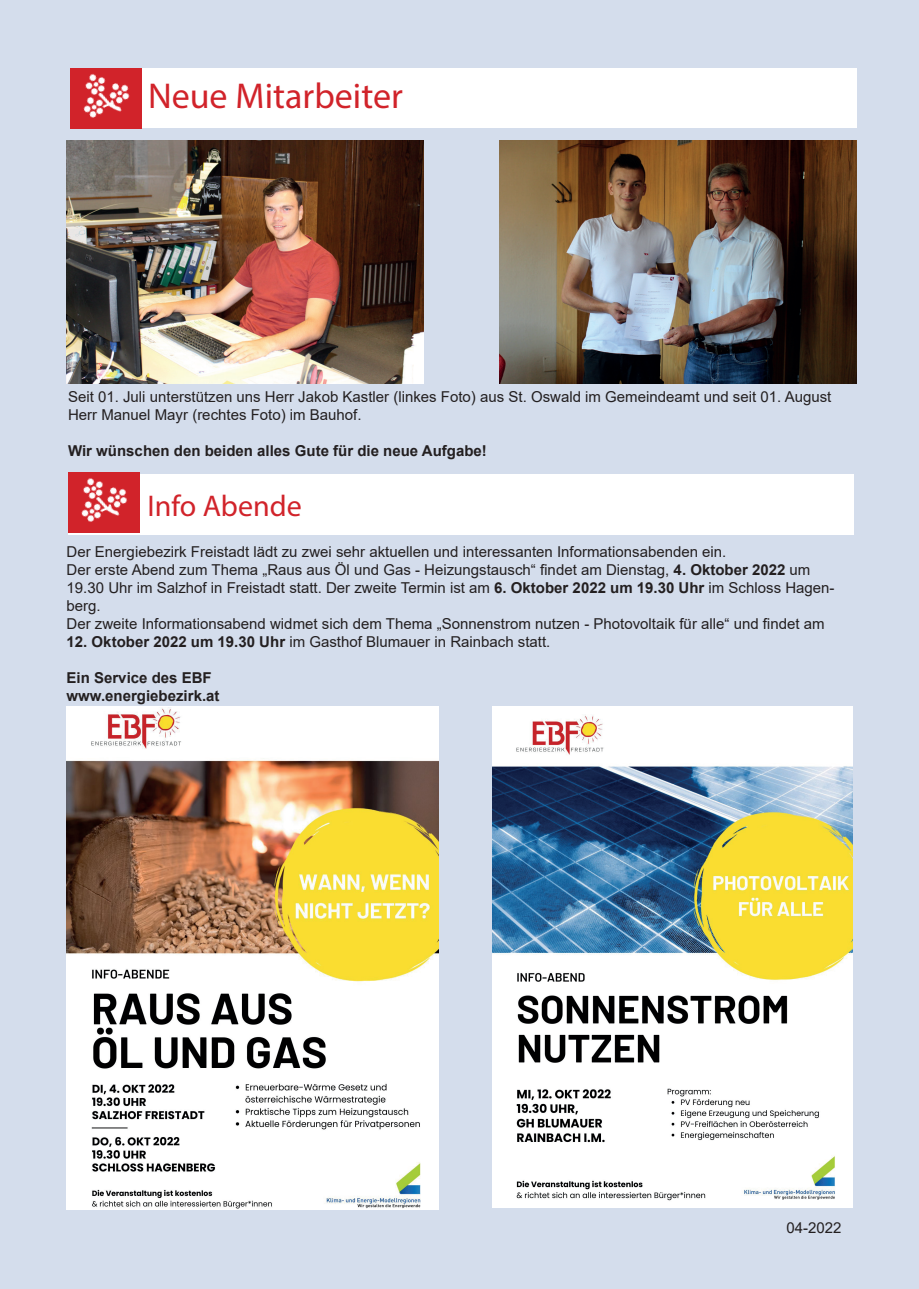
<style>
.page{position:relative;width:919px;height:1289px;background:#fff}
.page>*{position:absolute;margin:0;border:0;box-sizing:border-box;transform-origin:0 0}
.t1{font:36px "Myriad Pro";color:#d1232a}
.t2{font:30px "Myriad Pro";color:#d1232a}
.t3{font:15px/18px "Arial";color:#231f20}
.t4{font:700 15px/18px "Arial";color:#231f20}
.s1{font-weight:700}
</style>
<div class="page">
<div style="left:0;top:0;width:906px;height:1288px;background:#d4ddec"></div>
<div style="left:906px;top:0;width:12px;height:1288px;background:#d4ddec"></div>
<div style="left:71px;top:69px;width:785px;height:59px;background:#fff"></div>
<div style="left:70px;top:68px;width:72px;height:61px;background:#d1232a"></div>
<img style="left:83px;top:74px;width:47px;height:44px">
<img style="left:499px;top:140px;width:357px;height:243px">
<img style="left:67px;top:140px;width:356px;height:243px">
<div style="left:68px;top:474px;width:785px;height:60px;background:#fff"></div>
<div style="left:68px;top:472px;width:71px;height:60px;background:#d1232a"></div>
<img style="left:81px;top:478px;width:47px;height:44px">
<img style="left:492px;top:706px;width:360px;height:501px">
<img style="left:67px;top:706px;width:371px;height:503px">
<h1 class="t1" style="left:148px;top:74px;width:256px">Neue Mitarbeiter</h1>
<p class="t3" style="left:68px;top:387px;width:764px">Seit 01. Juli unterstützen uns Herr Jakob Kastler (linkes Foto) aus St. Oswald im Gemeindeamt und seit 01. August<br>Herr Manuel Mayr (rechtes Foto) im Bauhof.</p>
<p class="t4" style="left:68px;top:442px;width:420px">Wir wünschen den beiden alles Gute für die neue Aufgabe!</p>
<h2 class="t2" style="left:147px;top:487px;width:156px">Info Abende</h2>
<p class="t3" style="left:67px;top:542px;width:769px">Der Energiebezirk Freistadt lädt zu zwei sehr aktuellen und interessanten Informationsabenden ein.<br>Der erste Abend zum Thema „Raus aus Öl und Gas - Heizungstausch“ findet am Dienstag, <span class="s1">4. Oktober 2022</span> um 19.30 Uhr im Salzhof in Freistadt statt. Der zweite Termin ist am <span class="s1">6. Oktober 2022 um 19.30 Uhr</span> im Schloss Hagen&shy;berg.<br>Der zweite Informationsabend widmet sich dem Thema „Sonnenstrom nutzen - Photovoltaik für alle“ und findet am</p>
<p class="t3" style="left:67px;top:632px;width:485px"><span class="s1">12. Oktober 2022 um 19.30 Uhr</span> im Gasthof Blumauer in Rainbach statt.</p>
<p class="t4" style="left:67px;top:668px;width:154px">Ein Service des EBF www.energiebezirk.at</p>
<p class="t3" style="left:786px;top:1218px;width:57px">04-2022</p>
</div>
